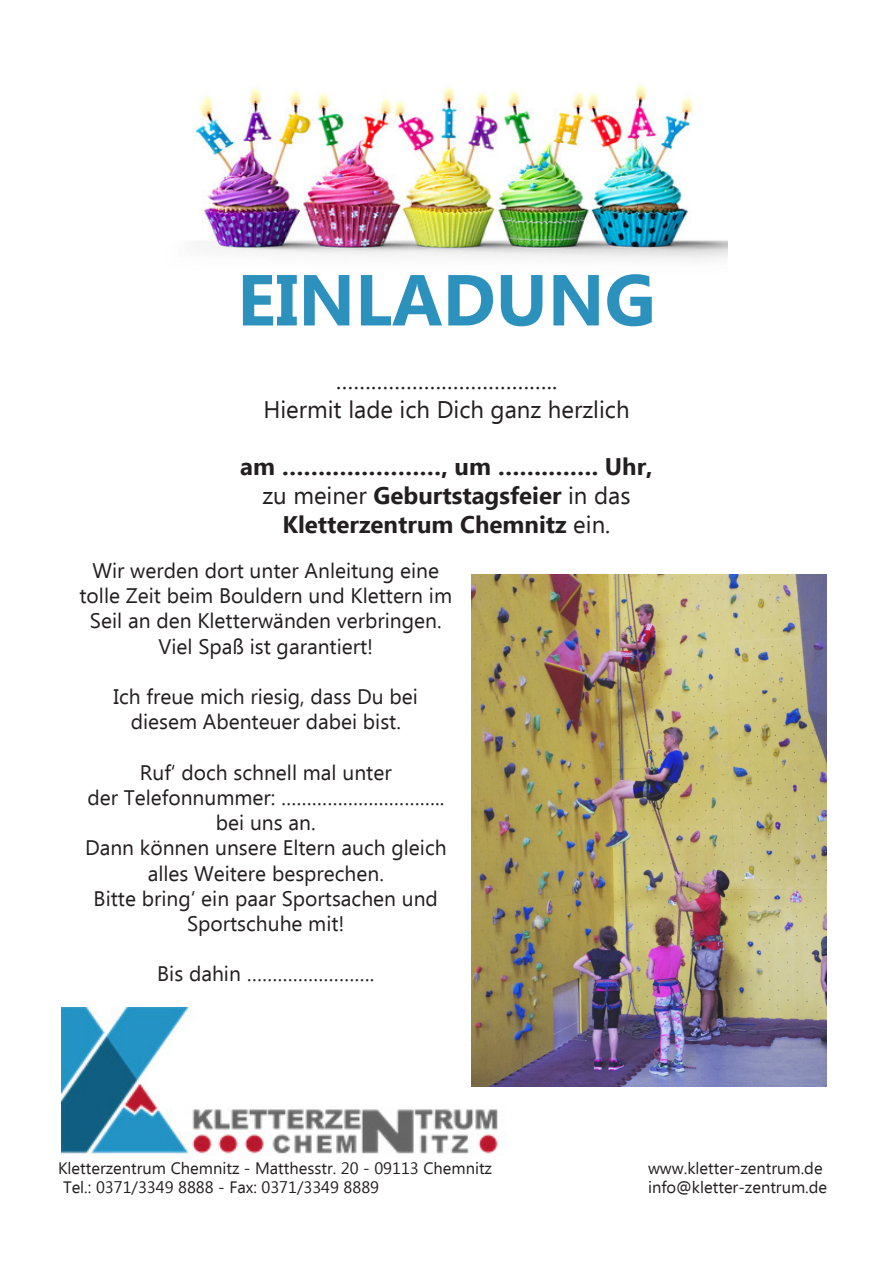
<style>
.page{position:relative;width:893px;height:1263px;background:#fff}
.page>*{position:absolute;margin:0;border:0;box-sizing:border-box;transform-origin:0 0}
.t1{font:700 72px "Ebrima";color:#2c91bc}
.t2{font:700 24px/28.8px "Ebrima";color:#231f20;text-align:center}
.t3{font:24px "Ebrima";color:#231f20}
.t4{font:21px/25.2px "Ebrima";color:#231f20;text-align:center}
.t5{font:16.5px "Ebrima";color:#231f20}
.s1{font-weight:400}
</style>
<div class="page">
<img style="left:61px;top:1007px;width:440px;height:149px">
<img style="left:472px;top:574px;width:354px;height:513px">
<img style="left:194px;top:84px;width:533px;height:176px">
<p class="t1" style="left:237px;top:246px;width:420px">EINLADUNG</p>
<p class="t3" style="left:336px;top:363px;width:223px">………………………………..</p>
<p class="t3" style="left:263px;top:392px;width:368px">Hiermit lade ich Dich ganz herzlich</p>
<p class="t2" style="left:240px;top:453px;width:414px">am …….……………, um …….……. Uhr,</p>
<p class="t2" style="left:262px;top:482px;width:370px"><span class="s1">zu meiner</span> Geburtstagsfeier <span class="s1">in das<br></span>Kletterzentrum Chemnitz <span class="s1">ein.</span></p>
<p class="t4" style="left:79px;top:559px;width:374px">Wir werden dort unter Anleitung eine tolle Zeit beim Bouldern und Klettern im<br>Seil an den Kletterwänden verbringen.</p>
<p class="t4" style="left:158px;top:635px;width:216px">Viel Spaß ist garantiert!</p>
<p class="t4" style="left:114px;top:685px;width:306px">Ich freue mich riesig, dass Du bei</p>
<p class="t4" style="left:131px;top:711px;width:272px">diesem Abenteuer dabei bist.</p>
<p class="t4" style="left:140px;top:761px;width:253px">Ruf‘ doch schnell mal unter</p>
<p class="t4" style="left:87px;top:786px;width:358px">der Telefonnummer: ………………………….. bei uns an.</p>
<p class="t4" style="left:85px;top:837px;width:363px">Dann können unsere Eltern auch gleich alles Weitere besprechen.</p>
<p class="t4" style="left:94px;top:887px;width:346px">Bitte bring‘ ein paar Sportsachen und<br>Sportschuhe mit!</p>
<p class="t4" style="left:157px;top:963px;width:219px">Bis dahin …………………….</p>
<p class="t5" style="left:58px;top:1156px;width:435px">Kletterzentrum Chemnitz - Matthesstr. 20 - 09113 Chemnitz</p>
<p class="t5" style="left:648px;top:1156px;width:176px">www.kletter-zentrum.de</p>
<p class="t5" style="left:63px;top:1176px;width:318px">Tel.: 0371/3349 8888 - Fax: 0371/3349 8889</p>
<p class="t5" style="left:648px;top:1176px;width:181px">info@kletter-zentrum.de</p>
</div>
